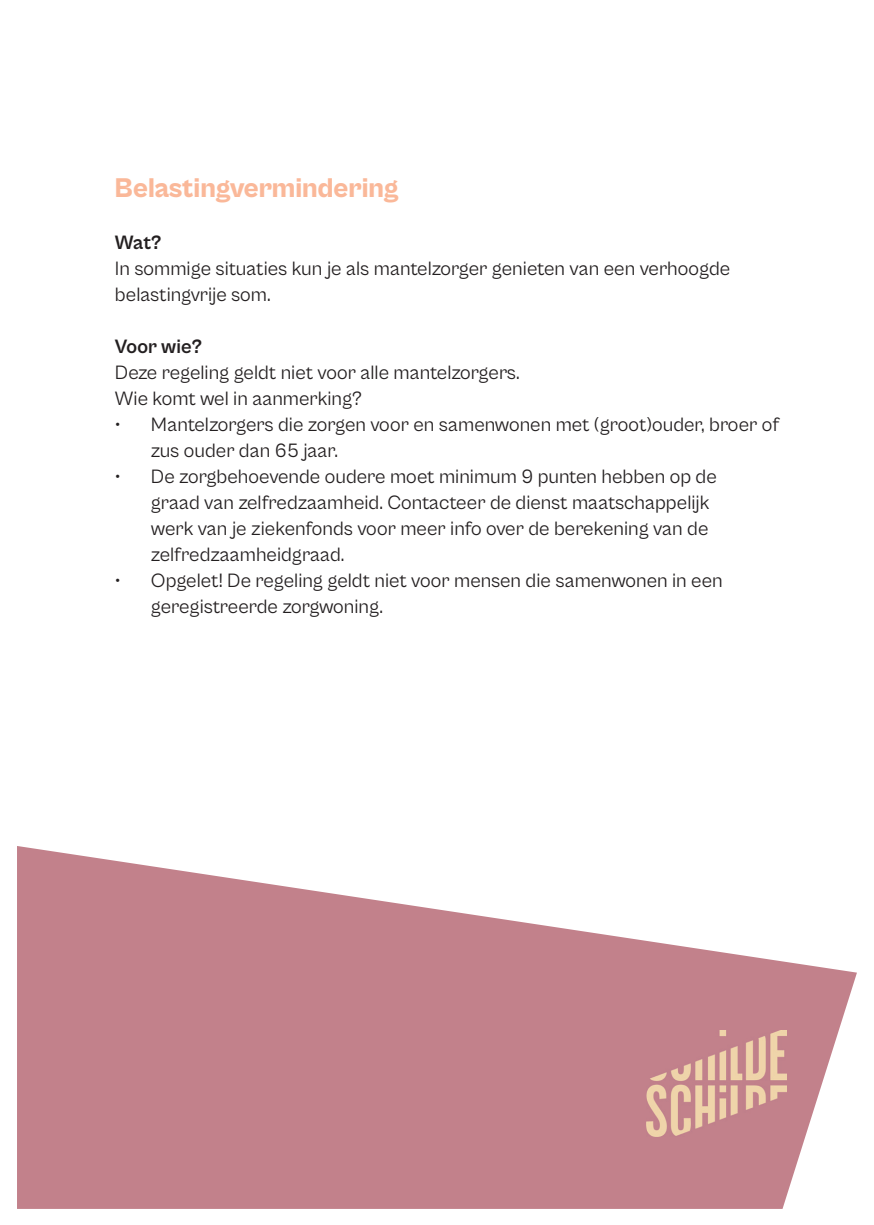
<style>
.page{position:relative;width:874px;height:1225px;background:#fff}
.page>*{position:absolute;margin:0;border:0;box-sizing:border-box;transform-origin:0 0}
.t1{font:800 28px "Cabinet Grotesk";color:#fab899}
.t2{font:20px/26px "Cabinet Grotesk";color:#231f20}
.t3{font:700 20px "Cabinet Grotesk";color:#231f20}
</style>
<div class="page">
<svg style="left:17px;top:846px;width:839px;height:363px;fill:#c2818b"></svg>
<img style="left:646px;top:1030px;width:140px;height:106px">
<h1 class="t1" style="left:115px;top:173px;width:285px">Belastingvermindering</h1>
<p class="t3" style="left:115px;top:232px;width:48px">Wat?</p>
<p class="t2" style="left:115px;top:256px;width:616px">In sommige situaties kun je als mantelzorger genieten van een verhoogde belastingvrije som.</p>
<p class="t3" style="left:115px;top:336px;width:89px">Voor wie?</p>
<p class="t2" style="left:115px;top:360px;width:406px">Deze regeling geldt niet voor alle mantelzorgers.<br>Wie komt wel in aanmerking?</p>
<p class="t2" style="left:151px;top:412px;width:629px;text-indent:-36px">• Mantelzorgers die zorgen voor en samenwonen met (groot)ouder, broer of zus ouder dan 65 jaar.</p>
<p class="t2" style="left:151px;top:464px;width:567px;text-indent:-36px">• De zorgbehoevende oudere moet minimum 9 punten hebben op de graad van zelfredzaamheid. Contacteer de dienst maatschappelijk werk van je ziekenfonds voor meer info over de berekening van de zelfredzaamheidgraad.</p>
<p class="t2" style="left:151px;top:568px;width:573px;text-indent:-36px">• Opgelet! De regeling geldt niet voor mensen die samenwonen in een geregistreerde zorgwoning.</p>
</div>
